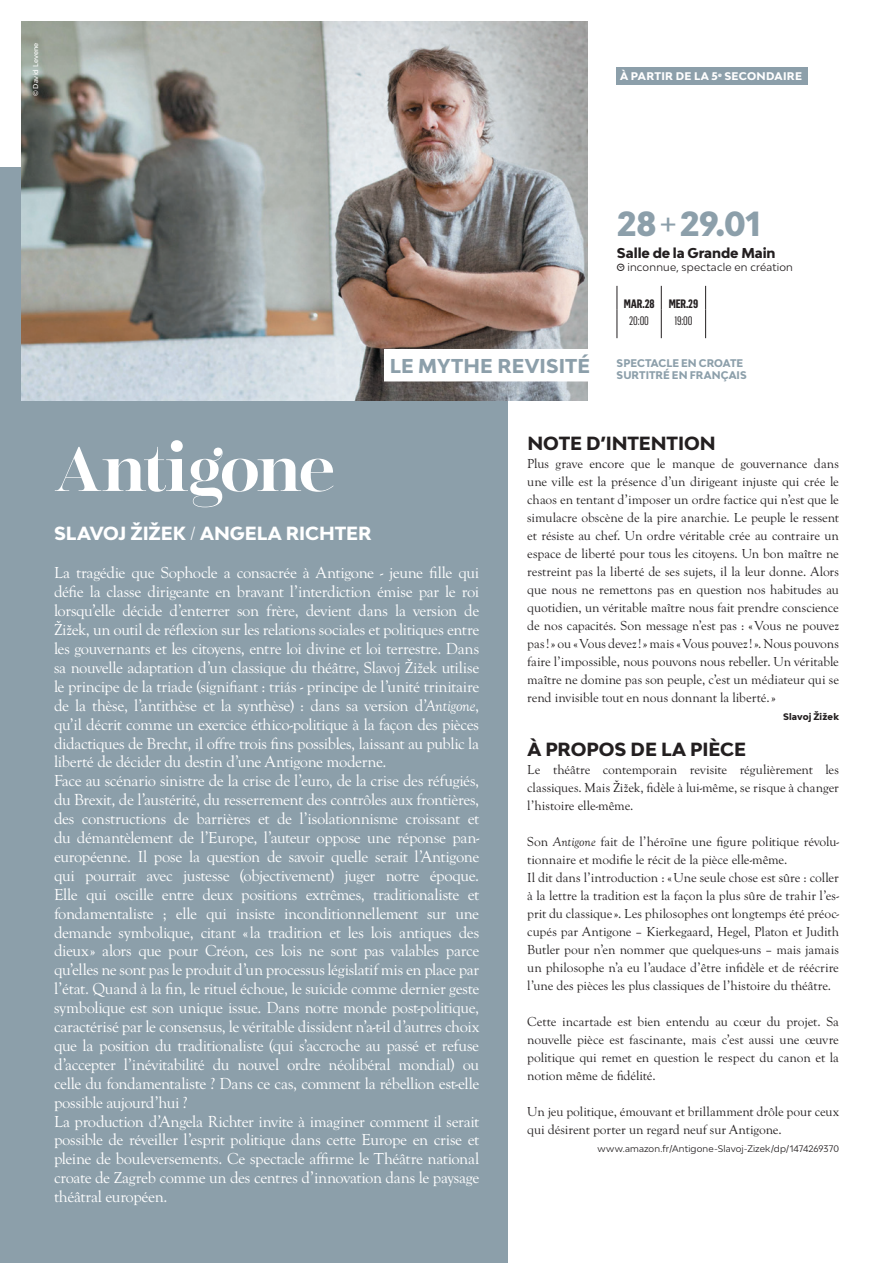
<style>
.page{position:relative;width:893px;height:1263px;background:#fff}
.page>*{position:absolute;margin:0;border:0;box-sizing:border-box;transform-origin:0 0}
.TITRE_SPECT{font:600 63px "Encorpada Classic";letter-spacing:-.055em;color:#fff}
.t1{font:800 33px "Bw Modelica";color:#8c9faa}
.t2{font:800 18.9px "Bw Modelica";color:#8c9faa}
.BODY{font:800 18px "Bw Modelica";letter-spacing:-.01em;color:#231f20}
.AUTEUR{font:800 18px "Bw Modelica";letter-spacing:-.005em;color:#fff}
.BODY-2{font:16.5px/18.9px "Goudy Old Sty";letter-spacing:-.02em;color:#fff;text-align:justify}
.BODY-3{font:13.5px/18px "Goudy Old Sty";letter-spacing:-.005em;color:#231f20;text-align:justify}
.t3{font:800 13.5px "Bw Modelica";letter-spacing:-.005em;color:#231f20}
.t4{font:700 12px "Flama Cond";letter-spacing:-.01em;color:#231f20}
.t5{font:12px "Flama Cond";letter-spacing:-.01em;color:#231f20}
.t6{font:800 10.5px "Bw Modelica";color:#8c9faa;scale:.96 1}
.t7{font:10.5px "Bw Modelica";letter-spacing:.02em;color:#231f20}
.t8{font:800 10.5px "Bw Modelica";letter-spacing:.025em;color:#fff}
.BODY-4{font:9px "Bw Modelica";letter-spacing:.01em;color:#231f20}
.BODY-5{font:800 9px "Bw Modelica";letter-spacing:.01em;color:#231f20}
.t9{font:500 6.75px "Bw Modelica";letter-spacing:.02em;color:#fff}
.s1{font-weight:400}
.s2{font-family:"watches"}
.s3{font-weight:300}
.s4{font-style:italic}
</style>
<div class="page">
<div style="left:0;top:168px;width:507px;height:1095px;background:#8c9faa"></div>
<img style="left:21px;top:21px;width:567px;height:380px">
<div style="left:384px;top:349px;width:206px;height:32px;background:#fff"></div>
<div style="left:617px;top:67px;width:191px;height:18px;background:#8c9faa"></div>
<svg style="left:617px;top:286px;width:1px;height:52px"></svg>
<svg style="left:661px;top:286px;width:1px;height:52px"></svg>
<svg style="left:705px;top:286px;width:1px;height:52px"></svg>
<p class="t9" style="left:31px;top:96px;width:55px;rotate:-90deg">© David Levene</p>
<p class="t8" style="left:620px;top:70px;width:183px">À PARTIR DE LA 5<sup>e</sup> SECONDAIRE</p>
<p class="t1" style="left:617px;top:202px;width:145px">28<span class="s1">+</span>29.01</p>
<p class="t3" style="left:617px;top:244px;width:160px">Salle de la Grande Main</p>
<p class="t7" style="left:617px;top:260px;width:178px"><span class="s2">c</span> inconnue, spectacle en création</p>
<p class="t4" style="left:624px;top:295px;width:32px">MAR.28</p>
<p class="t4" style="left:669px;top:295px;width:31px">MER.29</p>
<p class="t5" style="left:629px;top:311px;width:21px">20:00</p>
<p class="t5" style="left:674px;top:311px;width:20px">19:00</p>
<p class="t2" style="left:390px;top:354px;width:202px">LE MYTHE REVISITÉ</p>
<p class="t6" style="left:617px;top:356px;width:133px">SPECTACLE EN CROATE</p>
<p class="t6" style="left:617px;top:368px;width:137px">SURTITRÉ EN FRANÇAIS</p>
<p class="TITRE_SPECT" style="left:54px;top:425px;width:283px">Antigone</p>
<p class="AUTEUR" style="left:54px;top:522px;width:319px">SLAVOJ ŽIŽEK <span class="s3">/</span> ANGELA RICHTER</p>
<p class="BODY-2" style="left:54px;top:564px;width:427px">La tragédie que Sophocle a consacrée à Antigone - jeune fille qui défie la classe dirigeante en bravant l’interdiction émise par le roi lorsqu’elle décide d’enterrer son frère, devient dans la version de Žižek, un outil de réflexion sur les relations sociales et politiques entre les gouvernants et les citoyens, entre loi divine et loi terrestre. Dans sa nouvelle adaptation d’un classique du théâtre, Slavoj Žižek utilise le principe de la triade (signifiant : triás - principe de l’unité trinitaire de la thèse, l’antithèse et la synthèse) : dans sa version d’<span class="s4">Antigone</span>, qu’il décrit comme un exercice éthico-politique à la façon des pièces didactiques de Brecht, il offre trois fins possibles, laissant au public la liberté de décider du destin d’une Antigone moderne.</p>
<p class="BODY-2" style="left:54px;top:772px;width:427px">Face au scénario sinistre de la crise de l’euro, de la crise des réfugiés, du Brexit, de l’austérité, du resserrement des contrôles aux frontières, des constructions de barrières et de l’isolationnisme croissant et du démantèlement de l’Europe, l’auteur oppose une réponse pan&shy;européenne. Il pose la question de savoir quelle serait l’Antigone qui pourrait avec justesse (objectivement) juger notre époque.<br>Elle qui oscille entre deux positions extrêmes, traditionaliste et fondamentaliste ; elle qui insiste inconditionnellement sur une demande symbolique, citant «la tradition et les lois antiques des dieux» alors que pour Créon, ces lois ne sont pas valables parce qu’elles ne sont pas le produit d’un processus législatif mis en place par l’état. Quand à la fin, le rituel échoue, le suicide comme dernier geste symbolique est son unique issue. Dans notre monde post-politique, caractérisé par le consensus, le véritable dissident n’a-t-il d’autres choix que la position du traditionaliste (qui s’accroche au passé et refuse d’accepter l’inévitabilité du nouvel ordre néolibéral mondial) ou celle du fondamentaliste ? Dans ce cas, comment la rébellion est-elle possible aujourd’hui ?</p>
<p class="BODY-2" style="left:54px;top:1112px;width:427px">La production d’Angela Richter invite à imaginer comment il serait possible de réveiller l’esprit politique dans cette Europe en crise et pleine de bouleversements. Ce spectacle affirme le Théâtre national croate de Zagreb comme un des centres d’innovation dans le paysage théâtral européen.</p>
<p class="BODY" style="left:527px;top:432px;width:190px">NOTE D’INTENTION</p>
<p class="BODY-3" style="left:527px;top:455px;width:313px">Plus grave encore que le manque de gouvernance dans une ville est la présence d’un dirigeant injuste qui crée le chaos en tentant d’imposer un ordre factice qui n’est que le simulacre obscène de la pire anarchie. Le peuple le ressent et résiste au chef. Un ordre véritable crée au contraire un espace de liberté pour tous les citoyens. Un bon maître ne restreint pas la liberté de ses sujets, il la leur donne. Alors que nous ne remettons pas en question nos habitudes au quotidien, un véritable maître nous fait prendre conscience de nos capacités. Son message n’est pas : «Vous ne pouvez pas!» ou «Vous devez!» mais «Vous pouvez!». Nous pouvons faire l’impossible, nous pouvons nous rebeller. Un véritable maître ne domine pas son peuple, c’est un médiateur qui se rend invisible tout en nous donnant la liberté.»</p>
<p class="BODY-5" style="left:783px;top:711px;width:57px">Slavoj Žižek</p>
<p class="BODY" style="left:527px;top:738px;width:220px">À PROPOS DE LA PIÈCE</p>
<p class="BODY-3" style="left:527px;top:761px;width:313px">Le théâtre contemporain revisite régulièrement les classiques. Mais Žižek, fidèle à lui-même, se risque à changer l’histoire elle-même.</p>
<p class="BODY-3" style="left:527px;top:833px;width:313px">Son <span class="s4">Antigone</span> fait de l’héroïne une figure politique révolu&shy;tionnaire et modifie le récit de la pièce elle-même.</p>
<p class="BODY-3" style="left:527px;top:869px;width:313px">Il dit dans l’introduction : «Une seule chose est sûre : coller à la lettre la tradition est la façon la plus sûre de trahir l’es&shy;prit du classique». Les philosophes ont longtemps été préoc&shy;cupés par Antigone ‒ Kierkegaard, Hegel, Platon et Judith Butler pour n’en nommer que quelques-uns ‒ mais jamais un philosophe n’a eu l’audace d’être infidèle et de réécrire l’une des pièces les plus classiques de l’histoire du théâtre.</p>
<p class="BODY-3" style="left:527px;top:1013px;width:313px">Cette incartade est bien entendu au cœur du projet. Sa nouvelle pièce est fascinante, mais c’est aussi une œuvre politique qui remet en question le respect du canon et la notion même de fidélité.</p>
<p class="BODY-3" style="left:527px;top:1103px;width:313px">Un jeu politique, émouvant et brillamment drôle pour ceux qui désirent porter un regard neuf sur Antigone.</p>
<p class="BODY-4" style="left:597px;top:1143px;width:243px">www.amazon.fr/Antigone-Slavoj-Zizek/dp/1474269370</p>
</div>
